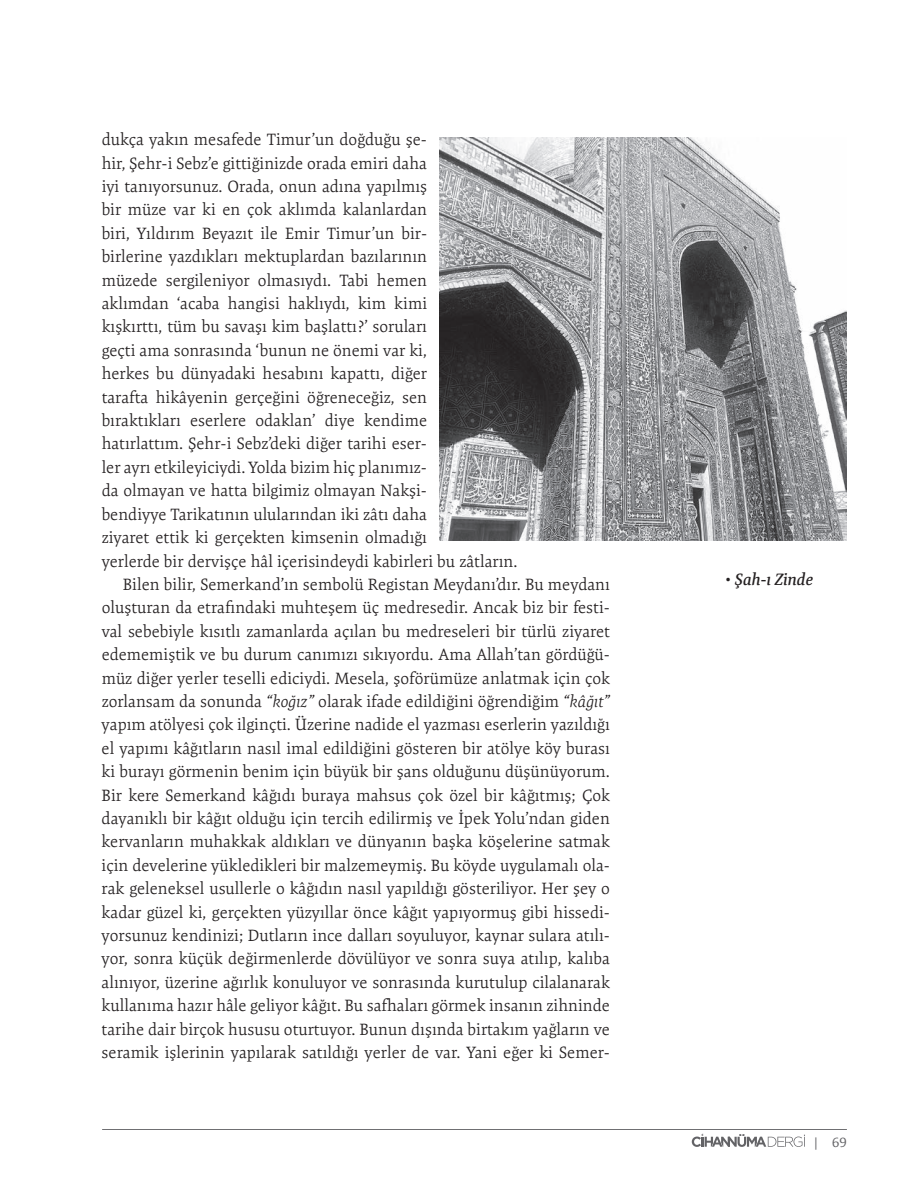
<style>
.page{position:relative;width:915px;height:1191px;background:#fff}
.page>*{position:absolute;margin:0;border:0;box-sizing:border-box;transform-origin:0 0}
.t1{font:300 16.5px "Expo Serif Pro";color:#231f20}
.t2{font:300 16.5px "Expo Serif Pro";letter-spacing:.025em;color:#231f20}
.t3{font:300 16.5px "Expo Serif Pro";letter-spacing:.02em;color:#231f20}
.t4{font:italic 600 16.5px "Expo Serif Pro";color:#231f20}
.t5{font:13.5px "Expo Serif Pro";color:#636366}
.s1{font-style:italic}
</style>
<div class="page">
<hr style="left:102px;top:1129px;width:744px;height:1px;background:#636366">
<svg style="left:691px;top:1133px;width:112px;height:13px"></svg>
<img style="left:439px;top:138px;width:407px;height:402px">
<p class="t1" style="left:102px;top:130px;width:327px">dukça yakın mesafede Timur’un doğduğu şe-</p>
<p class="t1" style="left:102px;top:153px;width:327px">hir, Şehr-i Sebz’e gittiğinizde orada emiri daha</p>
<p class="t1" style="left:102px;top:177px;width:327px">iyi tanıyorsunuz. Orada, onun adına yapılmış</p>
<p class="t2" style="left:102px;top:200px;width:327px">bir müze var ki en çok aklımda kalanlardan</p>
<p class="t1" style="left:102px;top:223px;width:327px">biri, Yıldırım Beyazıt ile Emir Timur’un bir-</p>
<p class="t1" style="left:102px;top:247px;width:327px">birlerine yazdıkları mektuplardan bazılarının</p>
<p class="t1" style="left:102px;top:270px;width:327px">müzede sergileniyor olmasıydı. Tabi hemen</p>
<p class="t3" style="left:102px;top:294px;width:327px">aklımdan ‘acaba hangisi haklıydı, kim kimi</p>
<p class="t1" style="left:102px;top:317px;width:327px">kışkırttı, tüm bu savaşı kim başlattı?’ soruları</p>
<p class="t1" style="left:102px;top:340px;width:327px">geçti ama sonrasında ‘bunun ne önemi var ki,</p>
<p class="t1" style="left:102px;top:364px;width:327px">herkes bu dünyadaki hesabını kapattı, diğer</p>
<p class="t1" style="left:102px;top:387px;width:327px">tarafta hikâyenin gerçeğini öğreneceğiz, sen</p>
<p class="t2" style="left:102px;top:411px;width:327px">bıraktıkları eserlere odaklan’ diye kendime</p>
<p class="t1" style="left:102px;top:434px;width:327px">hatırlattım. Şehr-i Sebz’deki diğer tarihi eser-</p>
<p class="t1" style="left:102px;top:457px;width:327px">ler ayrı etkileyiciydi. Yolda bizim hiç planımız-</p>
<p class="t1" style="left:102px;top:481px;width:327px">da olmayan ve hatta bilgimiz olmayan Nakşi-</p>
<p class="t1" style="left:102px;top:504px;width:327px">bendiyye Tarikatının ulularından iki zâtı daha</p>
<p class="t1" style="left:102px;top:528px;width:327px">ziyaret ettik ki gerçekten kimsenin olmadığı</p>
<p class="t1" style="left:102px;top:551px;width:417px">yerlerde bir dervişçe hâl içerisindeydi kabirleri bu zâtların.</p>
<p class="t1" style="left:123px;top:574px;width:488px">Bilen bilir, Semerkand’ın sembolü Registan Meydanı’dır. Bu meydanı</p>
<p class="t1" style="left:102px;top:598px;width:509px">oluşturan da etrafındaki muhteşem üç medresedir. Ancak biz bir festi-</p>
<p class="t1" style="left:102px;top:621px;width:509px">val sebebiyle kısıtlı zamanlarda açılan bu medreseleri bir türlü ziyaret</p>
<p class="t1" style="left:102px;top:645px;width:509px">edememiştik ve bu durum canımızı sıkıyordu. Ama Allah’tan gördüğü-</p>
<p class="t1" style="left:102px;top:668px;width:509px">müz diğer yerler teselli ediciydi. Mesela, şoförümüze anlatmak için çok</p>
<p class="t1" style="left:102px;top:691px;width:509px">zorlansam da sonunda <span class="s1">“koğız”</span> olarak ifade edildiğini öğrendiğim <span class="s1">“kâğıt”</span></p>
<p class="t1" style="left:102px;top:715px;width:509px">yapım atölyesi çok ilginçti. Üzerine nadide el yazması eserlerin yazıldığı</p>
<p class="t1" style="left:102px;top:738px;width:509px">el yapımı kâğıtların nasıl imal edildiğini gösteren bir atölye köy burası</p>
<p class="t1" style="left:102px;top:762px;width:509px">ki burayı görmenin benim için büyük bir şans olduğunu düşünüyorum.</p>
<p class="t1" style="left:102px;top:785px;width:509px">Bir kere Semerkand kâğıdı buraya mahsus çok özel bir kâğıtmış; Çok</p>
<p class="t1" style="left:102px;top:808px;width:509px">dayanıklı bir kâğıt olduğu için tercih edilirmiş ve İpek Yolu’ndan giden</p>
<p class="t1" style="left:102px;top:832px;width:509px">kervanların muhakkak aldıkları ve dünyanın başka köşelerine satmak</p>
<p class="t1" style="left:102px;top:855px;width:509px">için develerine yükledikleri bir malzemeymiş. Bu köyde uygulamalı ola-</p>
<p class="t1" style="left:102px;top:879px;width:509px">rak geleneksel usullerle o kâğıdın nasıl yapıldığı gösteriliyor. Her şey o</p>
<p class="t1" style="left:102px;top:902px;width:509px">kadar güzel ki, gerçekten yüzyıllar önce kâğıt yapıyormuş gibi hissedi-</p>
<p class="t1" style="left:102px;top:925px;width:509px">yorsunuz kendinizi; Dutların ince dalları soyuluyor, kaynar sulara atılı-</p>
<p class="t1" style="left:102px;top:949px;width:509px">yor, sonra küçük değirmenlerde dövülüyor ve sonra suya atılıp, kalıba</p>
<p class="t1" style="left:102px;top:972px;width:509px">alınıyor, üzerine ağırlık konuluyor ve sonrasında kurutulup cilalanarak</p>
<p class="t1" style="left:102px;top:995px;width:509px">kullanıma hazır hâle geliyor kâğıt. Bu safhaları görmek insanın zihninde</p>
<p class="t1" style="left:102px;top:1019px;width:509px">tarihe dair birçok hususu oturtuyor. Bunun dışında birtakım yağların ve</p>
<p class="t1" style="left:102px;top:1042px;width:509px">seramik işlerinin yapılarak satıldığı yerler de var. Yani eğer ki Semer-</p>
<p class="t4" style="left:725px;top:569px;width:89px">• Şah-ı Zinde</p>
<p class="t5" style="left:813px;top:1134px;width:35px">| 69</p>
</div>
